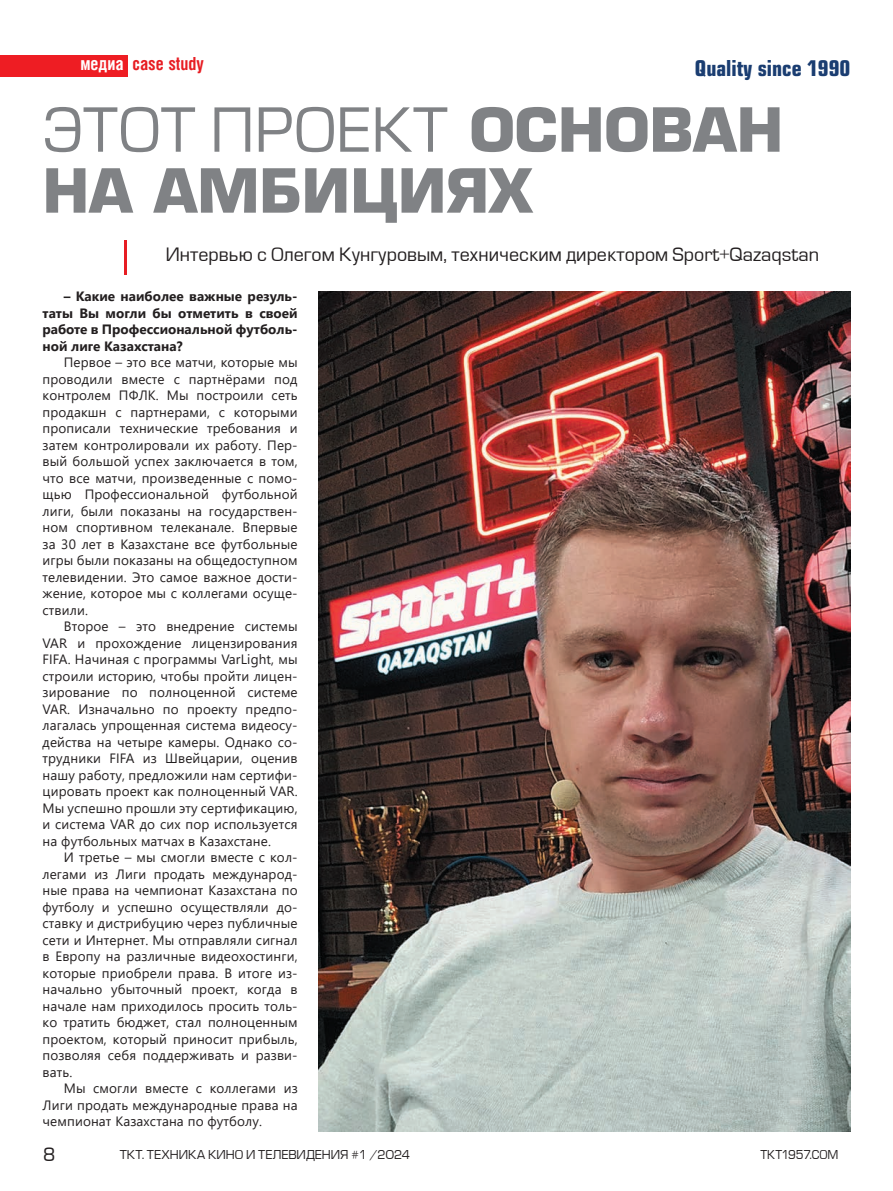
<style>
.page{position:relative;width:893px;height:1191px;background:#fff}
.page>*{position:absolute;margin:0;border:0;box-sizing:border-box;transform-origin:0 0}
.t1{font:59.25px "Europe Normal";color:#808285}
.t2{font:700 59.25px "Europe";color:#808285}
.t3{font:700 21px "Europe Cond";color:#1a3d71}
.t4{font:18px "Europe Normal";color:#231f20}
.t5{font:700 18px "Helios Cond C";color:#e71d23;scale:.95 1}
.t6{font:700 18px "Helios Cond C";color:#fff;scale:.95 1}
.t7{font:13.5px/16.5px "Segoe UI";letter-spacing:.01em;color:#231f20;text-align:justify}
.t8{font:700 13.5px/16.5px "Segoe UI";color:#231f20;text-align:justify}
.t9{font:12px "Europe Normal";letter-spacing:-.005em;color:#231f20}
.t10{font:12px "Europe Normal";letter-spacing:-.005em;color:#231f20;scale:.95 1}
.s1{font-family:"Europe";font-weight:700}
</style>
<div class="page">
<div style="left:0;top:55px;width:128px;height:22px;background:#ee1d23"></div>
<hr style="left:124px;top:240px;width:3px;height:34px;background:#e71d23">
<img style="left:319px;top:291px;width:531px;height:840px">
<p class="t6" style="left:80px;top:53px;width:47px">медиа</p>
<p class="t5" style="left:133px;top:53px;width:76px">сase study</p>
<p class="t1" style="left:43px;top:99px;width:742px">ЭТОТ ПРОЕКТ <span class="s1">ОСНОВАН</span></p>
<p class="t2" style="left:43px;top:156px;width:491px">НА АМБИЦИЯХ</p>
<p class="t4" style="left:166px;top:245px;width:655px">Интервью с Олегом Кунгуровым, техническим директором Sport+Qazaqstan</p>
<p class="t8" style="left:43px;top:287px;width:257px;text-indent:21px">– Какие наиболее важные резуль&shy;таты Вы могли бы отметить в своей работе в Профессиональной футболь&shy;ной лиге Казахстана?</p>
<p class="t7" style="left:43px;top:353px;width:257px;text-indent:21px">Первое – это все матчи, которые мы проводили вместе с партнёрами под контролем ПФЛК. Мы построили сеть продакшн с партнерами, с которыми прописали технические требования и затем контролировали их работу. Пер&shy;вый большой успех заключается в том, что все матчи, произведенные с помо&shy;щью Профессиональной футбольной лиги, были показаны на государствен&shy;ном спортивном телеканале. Впервые за 30 лет в Казахстане все футбольные игры были показаны на общедоступном телевидении. Это самое важное дости&shy;жение, которое мы с коллегами осуще&shy;ствили.</p>
<p class="t7" style="left:43px;top:617px;width:257px;text-indent:21px">Второе – это внедрение системы VAR и прохождение лицензирования FIFA. Начиная с программы VarLight, мы строили историю, чтобы пройти лицен&shy;зирование по полноценной системе VAR. Изначально по проекту предпо&shy;лагалась упрощенная система видеосу&shy;действа на четыре камеры. Однако со&shy;трудники FIFA из Швейцарии, оценив нашу работу, предложили нам сертифи&shy;цировать проект как полноценный VAR.<br>Мы успешно прошли эту сертификацию, и система VAR до сих пор используется на футбольных матчах в Казахстане.</p>
<p class="t7" style="left:43px;top:848px;width:257px;text-indent:21px">И третье – мы смогли вместе с кол&shy;легами из Лиги продать международ&shy;ные права на чемпионат Казахстана по футболу и успешно осуществляли до&shy;ставку и дистрибуцию через публичные сети и Интернет. Мы отправляли сигнал в Европу на различные видеохостинги, которые приобрели права. В итоге из&shy;начально убыточный проект, когда в начале нам приходилось просить толь&shy;ко тратить бюджет, стал полноценным проектом, который приносит прибыль, позволяя себя поддерживать и разви&shy;вать.</p>
<p class="t7" style="left:43px;top:1079px;width:257px;text-indent:21px">Мы смогли вместе с коллегами из Лиги продать международные права на чемпионат Казахстана по футболу.</p>
<h2 class="t3" style="left:695px;top:55px;width:157px">Quality since 1990</h2>
<h3 class="t4" style="left:43px;top:1144px;width:14px">8</h3>
<p class="t9" style="left:120px;top:1148px;width:292px">ТКТ. ТЕХНИКА КИНО И ТЕЛЕВИДЕНИЯ #1 /2024</p>
<p class="t10" style="left:760px;top:1148px;width:84px">TKT1957.COM</p>
</div>
